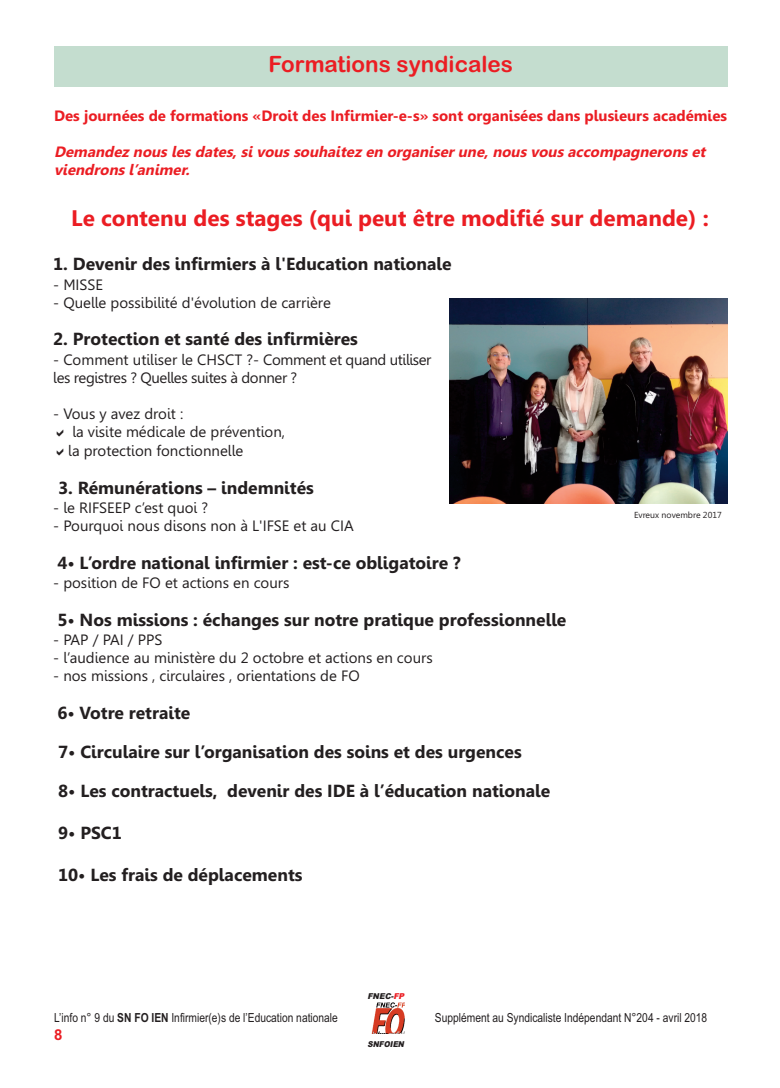
<style>
.page{position:relative;width:780px;height:1088px;background:#fff}
.page>*{position:absolute;margin:0;border:0;box-sizing:border-box;transform-origin:0 0}
.t1{font:700 22.5px "Gisha";color:#eb1d23}
.t2{font:22.5px "Arial Rounded MT Bold";color:#eb1d23}
.t3{font:700 17.5px "Gisha";color:#231f20}
.t4{font:15px/18.6px "Gisha";color:#231f20}
.t5{font:italic 700 15px/18px "Gisha";color:#eb1d23}
.t6{font:700 15px "Gisha";color:#eb1d23}
.t7{font:15px/18px "Gisha";letter-spacing:-.025em;color:#231f20}
.t8{font:700 15px "Arial";color:#eb1d23}
.t9{font:12.5px "Arial Narrow";color:#231f20}
.t10{font:8.75px "Gisha";color:#231f20}
.t11{font:italic 900 8.12px "Arial";color:#231f20;scale:.96 1}
.t12{font:italic 900 8.12px "Arial";color:#231f20;scale:.9 1}
.s1{color:#eb1d23}
.s2{font-weight:700}
</style>
<div class="page">
<img style="left:371px;top:1002px;width:33px;height:31px">
<div style="left:54px;top:46px;width:673px;height:40px;background:#c4ddcf"></div>
<img style="left:450px;top:298px;width:277px;height:206px">
<p class="t2" style="left:268px;top:51px;width:246px">Formations syndicales</p>
<p class="t6" style="left:54px;top:107px;width:674px">Des journées de formations «Droit des Infirmier-e-s» sont organisées dans plusieurs académies</p>
<p class="t5" style="left:54px;top:142px;width:656px">Demandez nous les dates, si vous souhaitez en organiser une, nous vous accompagnerons et viendrons l’animer.</p>
<p class="t1" style="left:71px;top:205px;width:639px">Le contenu des stages (qui peut être modifié sur demande) :</p>
<p class="t3" style="left:53px;top:254px;width:400px">1. Devenir des infirmiers à l'Education nationale</p>
<p class="t4" style="left:53px;top:275px;width:51px">- MISSE</p>
<p class="t4" style="left:53px;top:293px;width:279px">- Quelle possibilité d'évolution de carrière</p>
<p class="t3" style="left:53px;top:329px;width:306px">2. Protection et santé des infirmières</p>
<p class="t7" style="left:53px;top:350px;width:380px">- Comment utiliser le CHSCT ?- Comment et quand utiliser les registres ? Quelles suites à donner ?</p>
<p class="t4" style="left:68px;top:404px;width:218px;text-indent:-15px">- Vous y avez droit :<br>la visite médicale de prévention, la protection fonctionnelle</p>
<p class="t3" style="left:58px;top:477px;width:257px">3. Rémunérations – indemnités</p>
<p class="t4" style="left:53px;top:498px;width:156px">- le RIFSEEP c’est quoi ?</p>
<p class="t4" style="left:53px;top:516px;width:302px">- Pourquoi nous disons non à L'IFSE et au CIA</p>
<p class="t3" style="left:57px;top:552px;width:405px">4• L’ordre national infirmier : est-ce obligatoire ?</p>
<p class="t4" style="left:53px;top:573px;width:238px">- position de FO et actions en cours</p>
<p class="t3" style="left:57px;top:609px;width:510px">5• Nos missions : échanges sur notre pratique professionnelle</p>
<p class="t4" style="left:53px;top:630px;width:111px">- PAP / PAI / PPS</p>
<p class="t4" style="left:53px;top:648px;width:381px">- l’audience au ministère du 2 octobre et actions en cours</p>
<p class="t4" style="left:53px;top:666px;width:308px">- nos missions , circulaires , orientations de FO</p>
<p class="t3" style="left:57px;top:702px;width:134px">6• Votre retraite</p>
<p class="t3" style="left:58px;top:741px;width:465px">7• Circulaire sur l’organisation des soins et des urgences</p>
<p class="t3" style="left:58px;top:780px;width:493px">8• Les contractuels, devenir des IDE à l’éducation nationale</p>
<p class="t3" style="left:58px;top:822px;width:65px">9• PSC1</p>
<p class="t3" style="left:58px;top:864px;width:246px">10• Les frais de déplacements</p>
<p class="t10" style="left:634px;top:510px;width:89px">Evreux novembre 2017</p>
<p class="t11" style="left:367px;top:991px;width:42px">FNEC-<span class="s1">FP</span></p>
<p class="t9" style="left:54px;top:1010px;width:285px">L’info n° 9 du <span class="s2">SN FO IEN</span> Infirmier(e)s de l’Education nationale</p>
<p class="t9" style="left:435px;top:1010px;width:274px">Supplément au Syndicaliste Indépendant N°204 - avril 2018</p>
<p class="t8" style="left:54px;top:1026px;width:10px">8</p>
<p class="t12" style="left:367px;top:1039px;width:45px">SNFOIEN</p>
</div>
